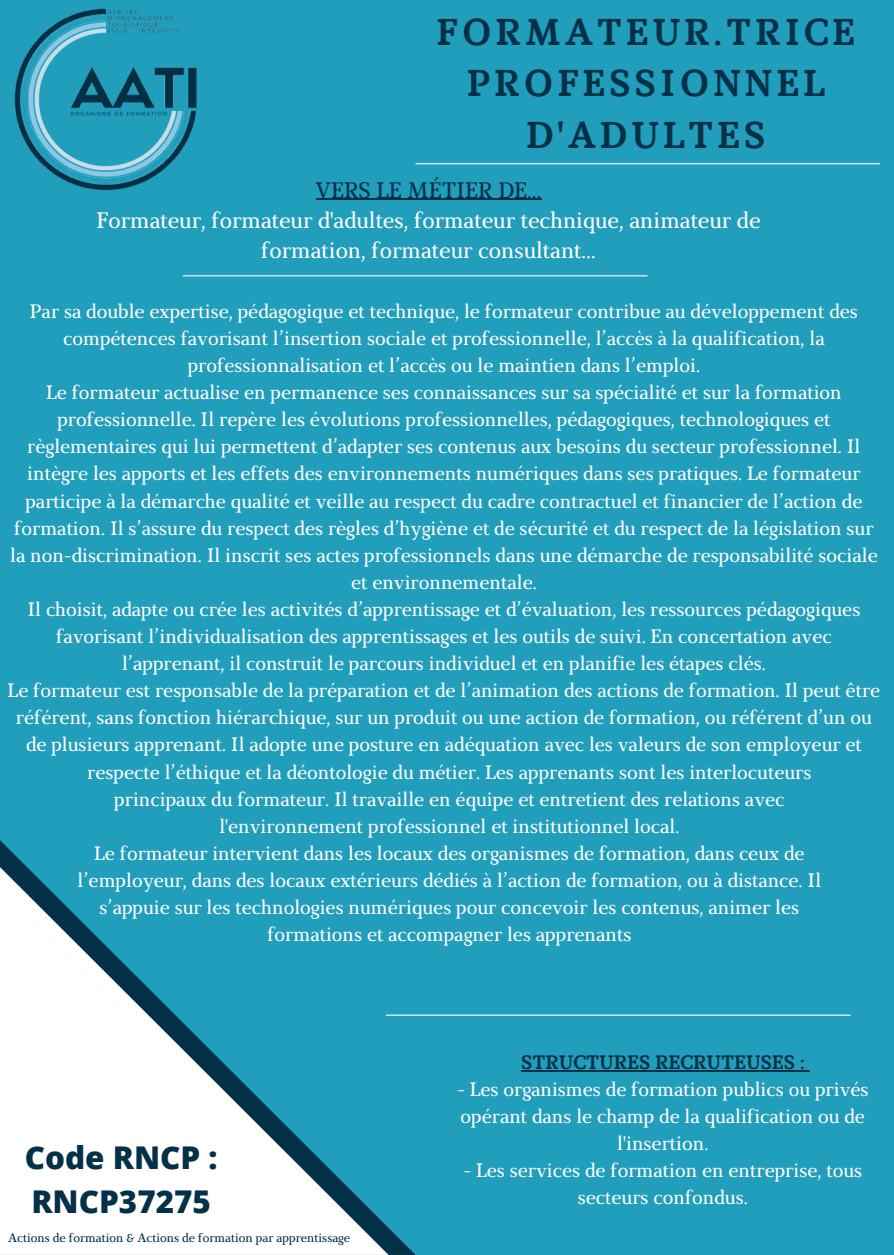
<style>
.page{position:relative;width:894px;height:1255px;background:#fff}
.page>*{position:absolute;margin:0;border:0;box-sizing:border-box;transform-origin:0 0}
.t1{font:700 37.2px/51.8px "Marta";letter-spacing:.1em;color:#023047;text-align:center}
.t2{font:800 31.35px/43.8px "Open Sans";color:#043148}
.t3{font:22.35px/30.3px "Marta";color:#fff;text-align:center}
.t4{font:800 22.35px "Open Sans";color:#043148}
.t5{font:22.35px "Marta";color:#023047}
.t6{font:19.35px/27px "Marta";color:#fff;text-align:center}
.t7{font:700 19.35px "Marta";color:#023047}
.t8{font:12.15px "Marta";color:#023047}
</style>
<div class="page">
<div style="left:0;top:0;width:893px;height:1254px;background:#219ebc"></div>
<hr style="left:415px;top:163px;width:464px;height:1px;background:#fff">
<img style="left:14px;top:8px;width:183px;height:183px">
<hr style="left:183px;top:275px;width:464px;height:1px;background:#fff">
<hr style="left:386px;top:1014px;width:463px;height:1px;background:#fff">
<hr style="left:315px;top:199px;width:226px;height:1px;background:#023047">
<hr style="left:521px;top:1070px;width:283px;height:1px;background:#023047">
<svg style="left:0;top:840px;width:415px;height:414px"></svg>
<svg style="left:0;top:867px;width:388px;height:387px"></svg>
<h2 class="t1" style="left:436px;top:9px;width:420px">FORMATEUR.TRICE<br>PROFESSIONNEL<br>D'ADULTES</h2>
<p class="t5" style="left:315px;top:181px;width:227px">VERS LE MÉTIER DE…</p>
<p class="t3" style="left:96px;top:207px;width:665px">Formateur, formateur d'adultes, formateur technique, animateur de formation, formateur consultant…</p>
<h5 class="t6" style="left:8px;top:300px;width:873px">Par sa double expertise, pédagogique et technique, le formateur contribue au développement des compétences favorisant l’insertion sociale et professionnelle, l’accès à la qualification, la professionnalisation et l’accès ou le maintien dans l’emploi.<br>Le formateur actualise en permanence ses connaissances sur sa spécialité et sur la formation professionnelle. Il repère les évolutions professionnelles, pédagogiques, technologiques et règlementaires qui lui permettent d’adapter ses contenus aux besoins du secteur professionnel. Il intègre les apports et les effets des environnements numériques dans ses pratiques. Le formateur participe à la démarche qualité et veille au respect du cadre contractuel et financier de l’action de formation. Il s’assure du respect des règles d’hygiène et de sécurité et du respect de la législation sur la non-discrimination. Il inscrit ses actes professionnels dans une démarche de responsabilité sociale et environnementale.<br>Il choisit, adapte ou crée les activités d’apprentissage et d’évaluation, les ressources pédagogiques favorisant l’individualisation des apprentissages et les outils de suivi. En concertation avec l’apprenant, il construit le parcours individuel et en planifie les étapes clés.<br>Le formateur est responsable de la préparation et de l’animation des actions de formation. Il peut être référent, sans fonction hiérarchique, sur un produit ou une action de formation, ou référent d’un ou de plusieurs apprenant. Il adopte une posture en adéquation avec les valeurs de son employeur et</h5>
<h1 class="t6" style="left:77px;top:760px;width:745px">respecte l’éthique et la déontologie du métier. Les apprenants sont les interlocuteurs principaux du formateur. Il travaille en équipe et entretient des relations avec l'environnement professionnel et institutionnel local.<br>Le formateur intervient dans les locaux des organismes de formation, dans ceux de l’employeur, dans des locaux extérieurs dédiés à l’action de formation, ou à distance. Il s’appuie sur les technologies numériques pour concevoir les contenus, animer les formations et accompagner les apprenants</h1>
<p class="t4" style="left:21px;top:1137px;width:246px">Code RNCP : RNCP247</p>
<p class="t2" style="left:25px;top:1134px;width:194px">Code RNCP :<br>RNCP37275</p>
<h3 class="t8" style="left:8px;top:1232px;width:343px">Actions de formation &amp; Actions de formation par apprentissage</h3>
<h5 class="t7" style="left:521px;top:1054px;width:285px">STRUCTURES RECRUTEUSES :</h5>
<h5 class="t6" style="left:457px;top:1077px;width:413px">- Les organismes de formation publics ou privés opérant dans le champ de la qualification ou de l'insertion.</h5>
<h5 class="t6" style="left:463px;top:1158px;width:400px">- Les services de formation en entreprise, tous secteurs confondus.</h5>
</div>
